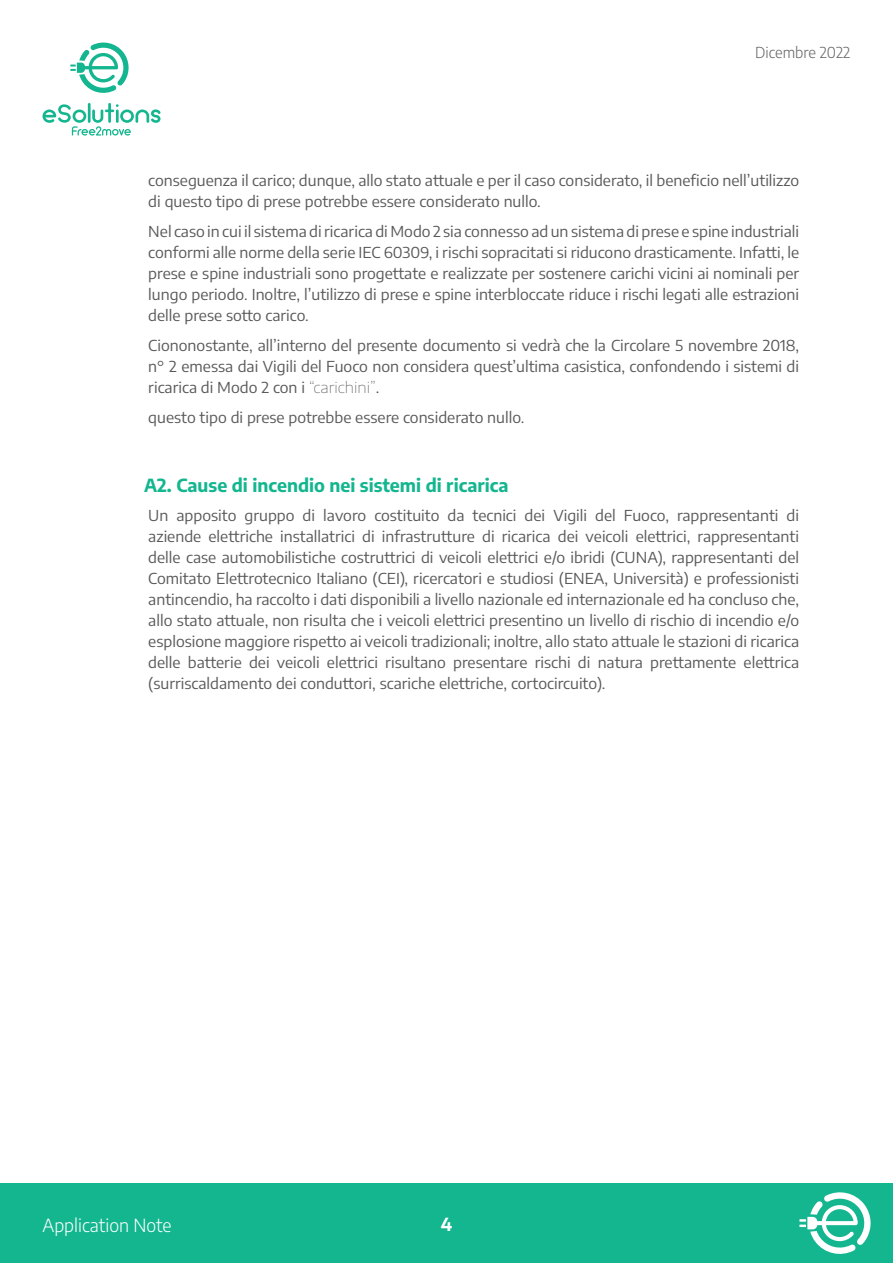
<style>
.page{position:relative;width:893px;height:1263px;background:#fff}
.page>*{position:absolute;margin:0;border:0;box-sizing:border-box;transform-origin:0 0}
.TITOLETTO{font:700 18px "Encode Sans";color:#13b68f}
.t1{font:300 18px "Encode Sans";color:#fff}
.t2{font:700 18px "Encode Sans";color:#fff}
.Level_3{font:15px/21px "Encode Sans";color:#595959;text-align:justify;scale:1.05 1}
.t3{font:300 15px "Encode Sans";color:#636366}
.s1{font-family:"Encode Sans Semi Expanded";font-weight:100}
</style>
<div class="page">
<div style="left:0;top:1183px;width:893px;height:80px;background:#13b68f"></div>
<svg style="left:70px;top:42px;width:59px;height:51px"></svg>
<svg style="left:43px;top:103px;width:118px;height:33px"></svg>
<svg style="left:799px;top:1192px;width:72px;height:62px"></svg>
<p class="t3" style="left:755px;top:42px;width:97px">Dicembre 2022</p>
<p class="Level_3" style="left:148px;top:169px;width:621px">conseguenza il carico; dunque, allo stato attuale e per il caso considerato, il beneficio nell’utilizzo di questo tipo di prese potrebbe essere considerato nullo.</p>
<p class="Level_3" style="left:148px;top:220px;width:621px">Nel caso in cui il sistema di ricarica di Modo 2 sia connesso ad un sistema di prese e spine industriali conformi alle norme della serie IEC 60309, i rischi sopracitati si riducono drasticamente. Infatti, le prese e spine industriali sono progettate e realizzate per sostenere carichi vicini ai nominali per lungo periodo. Inoltre, l’utilizzo di prese e spine interbloccate riduce i rischi legati alle estrazioni delle prese sotto carico.</p>
<p class="Level_3" style="left:148px;top:334px;width:621px">Ciononostante, all’interno del presente documento si vedrà che la Circolare 5 novembre 2018, n° 2 emessa dai Vigili del Fuoco non considera quest’ultima casistica, confondendo i sistemi di ricarica di Modo 2 con i <span class="s1">“carichini”</span>.</p>
<p class="Level_3" style="left:148px;top:406px;width:360px">questo tipo di prese potrebbe essere considerato nullo.</p>
<p class="TITOLETTO" style="left:144px;top:473px;width:366px">A2. Cause di incendio nei sistemi di ricarica</p>
<p class="Level_3" style="left:148px;top:504px;width:621px">Un apposito gruppo di lavoro costituito da tecnici dei Vigili del Fuoco, rappresentanti di aziende elettriche installatrici di infrastrutture di ricarica dei veicoli elettrici, rappresentanti delle case automobilistiche costruttrici di veicoli elettrici e/o ibridi (CUNA), rappresentanti del Comitato Elettrotecnico Italiano (CEI), ricercatori e studiosi (ENEA, Università) e professionisti antincendio, ha raccolto i dati disponibili a livello nazionale ed internazionale ed ha concluso che, allo stato attuale, non risulta che i veicoli elettrici presentino un livello di rischio di incendio e/o esplosione maggiore rispetto ai veicoli tradizionali; inoltre, allo stato attuale le stazioni di ricarica delle batterie dei veicoli elettrici risultano presentare rischi di natura prettamente elettrica (surriscaldamento dei conduttori, scariche elettriche, cortocircuito).</p>
<p class="t1" style="left:43px;top:1213px;width:131px">Application Note</p>
<p class="t2" style="left:441px;top:1212px;width:13px">4</p>
</div>
